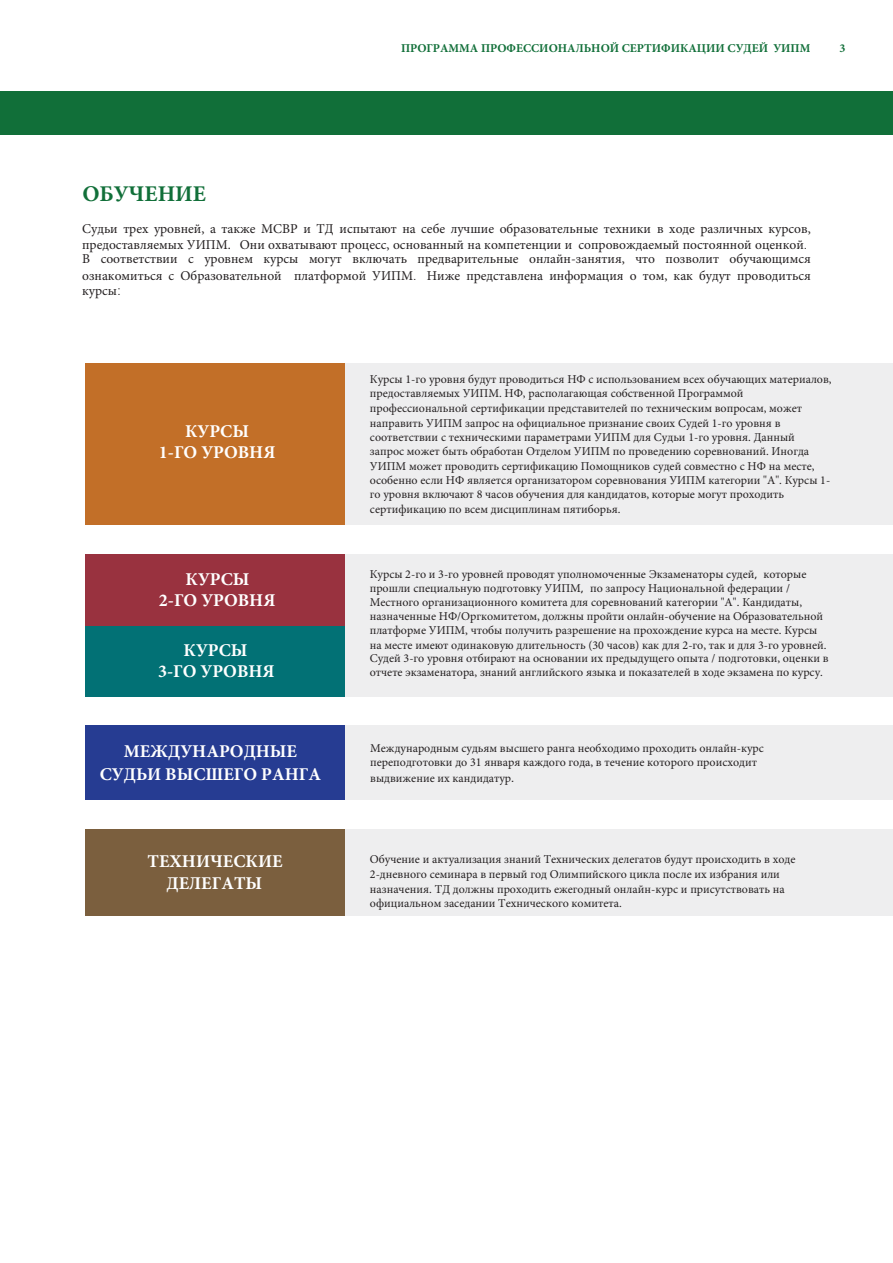
<style>
.page{position:relative;width:893px;height:1263px;background:#fff}
.page>*{position:absolute;margin:0;border:0;box-sizing:border-box;transform-origin:0 0}
.t1{font:700 22.5px "Minion Pro";color:#116f39}
.t2{font:700 18px/21.5px "Minion Pro";color:#fff;text-align:center}
.t3{font:13.5px/15px "Minion Pro";color:#231f20}
.t4{font:12px/14.7px "Minion Pro";color:#231f20}
.t5{font:700 12px "Minion Pro";color:#116f39}
.s1{font-family:"Museo Sans 300"}
.s2{font-family:"Museo Sans 500"}
</style>
<div class="page">
<div style="left:0;top:91px;width:893px;height:44px;background:#116f39"></div>
<div style="left:85px;top:363px;width:808px;height:162px;background:#eeeeef"></div>
<div style="left:85px;top:363px;width:259px;height:162px;background:#c26f28"></div>
<div style="left:85px;top:554px;width:808px;height:142px;background:#eeeeef"></div>
<div style="left:85px;top:554px;width:259px;height:74px;background:#99323f"></div>
<div style="left:85px;top:626px;width:259px;height:70px;background:#027175"></div>
<div style="left:85px;top:726px;width:808px;height:74px;background:#eeeeef"></div>
<div style="left:85px;top:726px;width:259px;height:74px;background:#263c92"></div>
<div style="left:85px;top:829px;width:808px;height:87px;background:#eeeeef"></div>
<div style="left:85px;top:829px;width:259px;height:87px;background:#7b5f3e"></div>
<p class="t5" style="left:401px;top:40px;width:411px">ПРОГРАММА ПРОФЕССИОНАЛЬНОЙ СЕРТИФИКАЦИИ СУДЕЙ УИПМ</p>
<p class="t5" style="left:839px;top:40px;width:7px">3</p>
<h1 class="t1" style="left:82px;top:178px;width:125px">ОБУЧЕНИЕ</h1>
<p class="t3" style="left:82px;top:222px;width:730px">Судьи трех уровней, а также МСВР и ТД испытают на себе лучшие образовательные техники в ходе различных курсов, предоставляемых УИПМ. Они охватывают процесс, основанный на компетенции и сопровождаемый постоянной оценкой<span class="s1">.<br></span>В соответствии с уровнем курсы могут включать предварительные онлайн-занятия, что позволит обучающимся</p>
<p class="t3" style="left:82px;top:268px;width:730px;line-height:15.5px">ознакомиться с Образовательной платформой УИПМ<span class="s1">.</span> Ниже представлена информация о том, как будут проводиться курсы<span class="s1">:</span></p>
<h2 class="t2" style="left:159px;top:421px;width:118px;line-height:20.7px">КУРСЫ<br>1-ГО УРОВНЯ</h2>
<h2 class="t2" style="left:159px;top:568px;width:118px">КУРСЫ<br>2-ГО УРОВНЯ</h2>
<h2 class="t2" style="left:158px;top:639px;width:118px">КУРСЫ<br>3-ГО УРОВНЯ</h2>
<p class="t4" style="left:370px;top:372px;width:463px">Курсы 1-го уровня будут проводиться НФ с использованием всех обучающих материалов, предоставляемых УИПМ. НФ, располагающая собственной Программой профессиональной сертификации представителей по техническим вопросам, может направить УИПМ запрос на официальное признание своих Судей 1-го уровня в</p>
<p class="t4" style="left:370px;top:429px;width:446px">соответствии с техническими параметрами УИПМ для Судьи 1-го уровня. Данный запрос может быть обработан Отделом УИПМ по проведению соревнований. Иногда<br>УИПМ может проводить сертификацию Помощников судей совместно с НФ на месте,</p>
<p class="t4" style="left:370px;top:473px;width:462px">особенно если НФ является организатором соревнования УИПМ категории "А". Курсы 1- го уровня включают 8 часов обучения для кандидатов, которые могут проходить сертификацию по всем дисциплинам пятиборья.</p>
<p class="t4" style="left:370px;top:567px;width:458px;line-height:14.2px">Курсы 2-го и 3-го уровней проводят уполномоченные Экзаменаторы судей<span class="s2">,</span> которые прошли специальную подготовку УИПМ<span class="s2">,</span> по запросу Национальной федерации / Местного организационного комитета для соревнований категории "А". Кандидаты, назначенные НФ/Оргкомитетом, должны пройти онлайн-обучение на Образовательной платформе УИПМ, чтобы получить разрешение на прохождение курса на месте. Курсы на месте имеют одинаковую длительность (30 часов) как для 2-го, так и для 3-го уровней.</p>
<p class="t4" style="left:370px;top:651px;width:460px;line-height:14.2px">Судей 3-го уровня отбирают на основании их предыдущего опыта / подготовки, оценки в отчете экзаменатора, знаний английского языка и показателей в ходе экзамена по курсу.</p>
<h2 class="t2" style="left:100px;top:739px;width:223px;line-height:22.8px">МЕЖДУНАРОДНЫЕ<br>СУДЬИ ВЫСШЕГО РАНГА</h2>
<p class="t4" style="left:370px;top:740px;width:395px">Международным судьям высшего ранга необходимо проходить онлайн-курс переподготовки до 31 января каждого года, в течение которого происходит выдвижение их кандидатур<span class="s2">.</span></p>
<h2 class="t2" style="left:147px;top:850px;width:137px">ТЕХНИЧЕСКИЕ<br>ДЕЛЕГАТЫ</h2>
<p class="t4" style="left:370px;top:852px;width:427px">Обучение и актуализация знаний Технических делегатов будут происходить в ходе<br>2-дневного семинара в первый год Олимпийского цикла после их избрания или назначения. ТД должны проходить ежегодный онлайн-курс и присутствовать на</p>
<p class="t4" style="left:370px;top:895px;width:253px">официальном заседании Технического комитета.</p>
</div>
